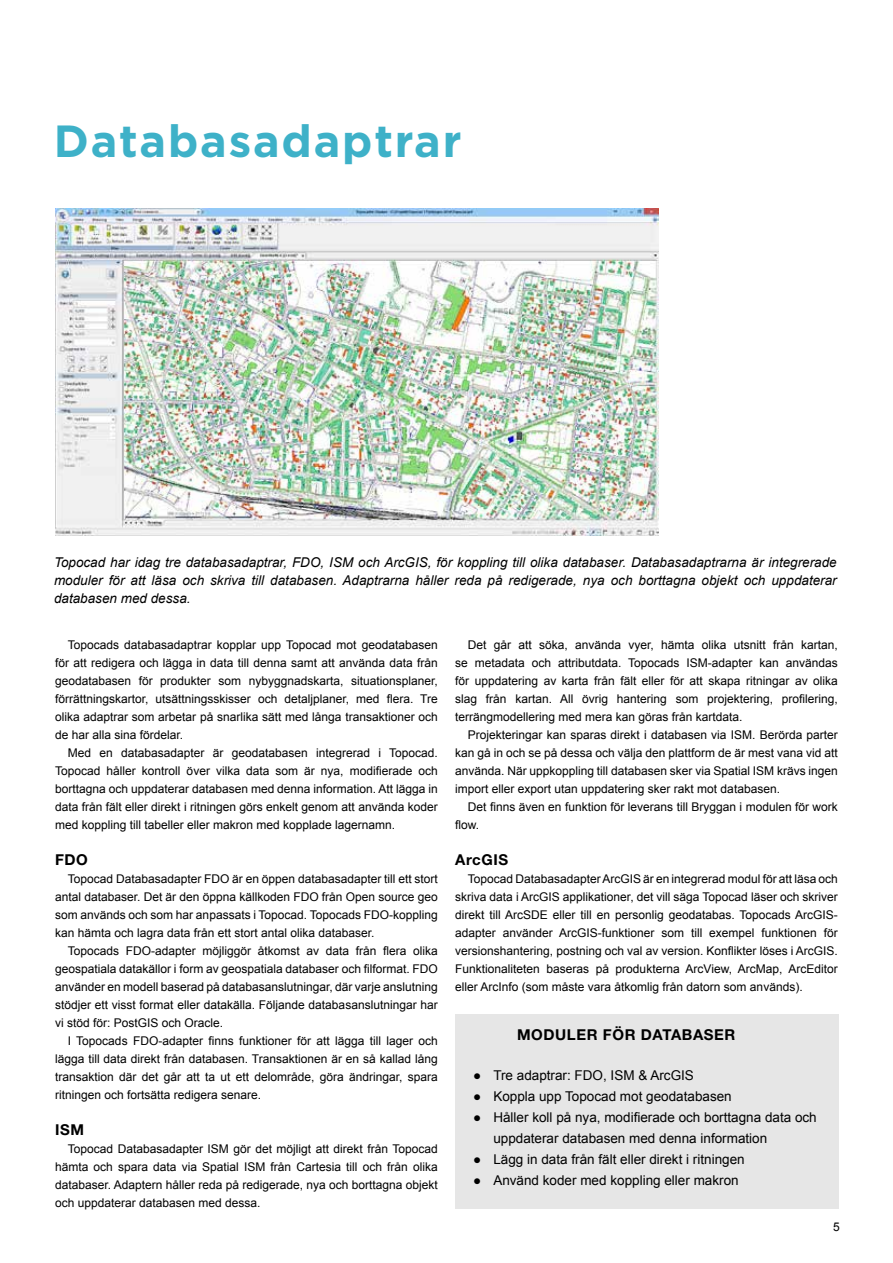
<style>
.page{position:relative;width:893px;height:1263px;background:#fff}
.page>*{position:absolute;margin:0;border:0;box-sizing:border-box;transform-origin:0 0}
.t1{font:700 45px "Gotham";letter-spacing:.04em;color:#3eb1c8}
.t2{font:700 15px "Helvetica Neue LT Std";letter-spacing:.04em;color:#000}
.t3{font:italic 13.5px/18px "Arial";color:#000;text-align:justify}
.t4{font:13.5px/21px "Arial";color:#000}
.t5{font:12px/18px "Arial";color:#000;text-align:justify}
</style>
<div class="page">
<img style="left:55px;top:209px;width:604px;height:327px">
<div style="left:455px;top:1014px;width:384px;height:195px;background:#e6e6e6"></div>
<h1 class="t1" style="left:54px;top:111px;width:409px">Databasadaptrar</h1>
<p class="t3" style="left:54px;top:553px;width:784px">Topocad har idag tre databasadaptrar, FDO, ISM och ArcGIS, för koppling till olika databaser. Databasadaptrarna är integrerade moduler för att läsa och skriva till databasen. Adaptrarna håller reda på redigerade, nya och borttagna objekt och uppdaterar databasen med dessa.</p>
<p class="t5" style="left:55px;top:635px;width:384px;text-indent:13px">Topocads databasadaptrar kopplar upp Topocad mot geodatabasen för att redigera och lägga in data till denna samt att använda data från geodatabasen för produkter som nybyggnadskarta, situationsplaner, förrättningskartor, utsättningsskisser och detaljplaner, med flera. Tre olika adaptrar som arbetar på snarlika sätt med långa transaktioner och de har alla sina fördelar.</p>
<p class="t5" style="left:55px;top:743px;width:384px;text-indent:13px">Med en databasadapter är geodatabasen integrerad i Topocad.<br>Topocad håller kontroll över vilka data som är nya, modifierade och borttagna och uppdaterar databasen med denna information. Att lägga in data från fält eller direkt i ritningen görs enkelt genom att använda koder med koppling till tabeller eller makron med kopplade lagernamn.</p>
<p class="t2" style="left:55px;top:850px;width:34px">FDO</p>
<p class="t5" style="left:55px;top:869px;width:384px;text-indent:13px">Topocad Databasadapter FDO är en öppen databasadapter till ett stort antal databaser. Det är den öppna källkoden FDO från Open source geo som används och som har anpassats i Topocad. Topocads FDO-koppling kan hämta och lagra data från ett stort antal olika databaser.</p>
<p class="t5" style="left:55px;top:941px;width:384px;text-indent:13px">Topocads FDO-adapter möjliggör åtkomst av data från flera olika geospatiala datakällor i form av geospatiala databaser och filformat. FDO använder en modell baserad på databasanslutningar, där varje anslutning stödjer ett visst format eller datakälla. Följande databasanslutningar har vi stöd för: PostGIS och Oracle.</p>
<p class="t5" style="left:55px;top:1031px;width:384px;text-indent:13px">I Topocads FDO-adapter finns funktioner för att lägga till lager och lägga till data direkt från databasen. Transaktionen är en så kallad lång transaktion där det går att ta ut ett delområde, göra ändringar, spara ritningen och fortsätta redigera senare.</p>
<p class="t2" style="left:55px;top:1120px;width:30px">ISM</p>
<p class="t5" style="left:55px;top:1139px;width:384px;text-indent:13px">Topocad Databasadapter ISM gör det möjligt att direkt från Topocad hämta och spara data via Spatial ISM från Cartesia till och från olika databaser. Adaptern håller reda på redigerade, nya och borttagna objekt och uppdaterar databasen med dessa.</p>
<p class="t5" style="left:455px;top:635px;width:384px;text-indent:13px">Det går att söka, använda vyer, hämta olika utsnitt från kartan, se metadata och attributdata. Topocads ISM-adapter kan användas för uppdatering av karta från fält eller för att skapa ritningar av olika slag från kartan. All övrig hantering som projektering, profilering, terrängmodellering med mera kan göras från kartdata.</p>
<p class="t5" style="left:455px;top:725px;width:384px;text-indent:13px">Projekteringar kan sparas direkt i databasen via ISM. Berörda parter kan gå in och se på dessa och välja den plattform de är mest vana vid att använda. När uppkoppling till databasen sker via Spatial ISM krävs ingen import eller export utan uppdatering sker rakt mot databasen.</p>
<p class="t5" style="left:455px;top:797px;width:384px;text-indent:13px">Det finns även en funktion för leverans till Bryggan i modulen för work flow.</p>
<p class="t2" style="left:455px;top:850px;width:54px">ArcGIS</p>
<p class="t5" style="left:455px;top:869px;width:384px;text-indent:13px">Topocad Databasadapter ArcGIS är en integrerad modul för att läsa och skriva data i ArcGIS applikationer, det vill säga Topocad läser och skriver direkt till ArcSDE eller till en personlig geodatabas. Topocads ArcGIS&shy;adapter använder ArcGIS-funktioner som till exempel funktionen för versionshantering, postning och val av version. Konflikter löses i ArcGIS.<br>Funktionaliteten baseras på produkterna ArcView, ArcMap, ArcEditor eller ArcInfo (som måste vara åtkomlig från datorn som används).</p>
<p class="t2" style="left:517px;top:1025px;width:220px">MODULER FÖR DATABASER</p>
<p class="t4" style="left:473px;top:1065px;width:222px">● Tre adaptrar: FDO, ISM &amp; ArcGIS</p>
<p class="t4" style="left:473px;top:1086px;width:260px">● Koppla upp Topocad mot geodatabasen</p>
<p class="t4" style="left:493px;top:1107px;width:325px;text-indent:-20px">● Håller koll på nya, modifierade och borttagna data och uppdaterar databasen med denna information</p>
<p class="t4" style="left:473px;top:1149px;width:273px">● Lägg in data från fält eller direkt i ritningen</p>
<p class="t4" style="left:473px;top:1170px;width:267px">● Använd koder med koppling eller makron</p>
<p class="t5" style="left:833px;top:1218px;width:8px">5</p>
</div>
